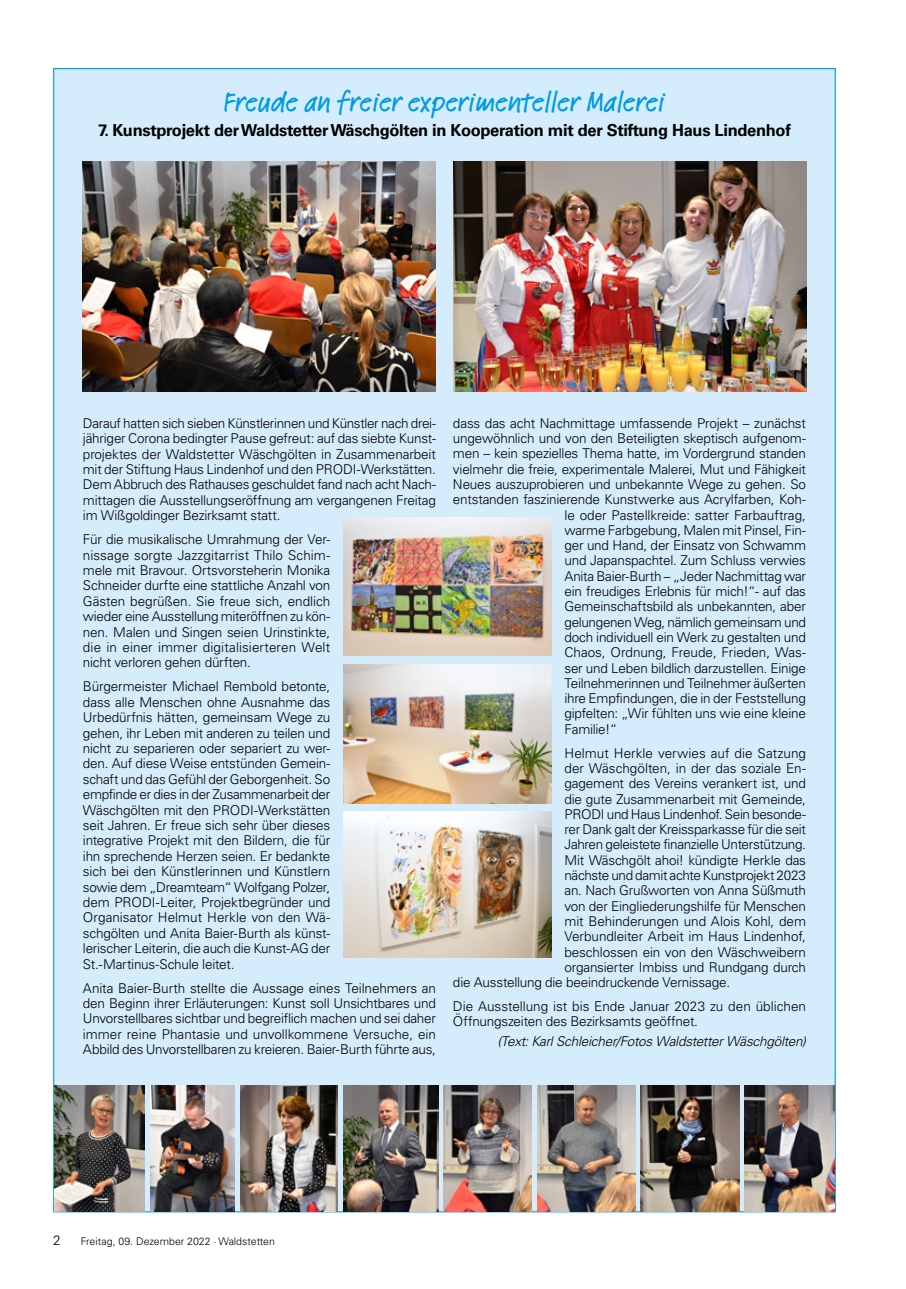
<style>
.page{position:relative;width:906px;height:1289px;background:#fff}
.page>*{position:absolute;margin:0;border:0;box-sizing:border-box;transform-origin:0 0}
.t1{font:500 30px "Linotype Feltpen";letter-spacing:-.015em;color:#009ce1}
.t2{font:700 16.5px "Univers LT";letter-spacing:-.02em;color:#000}
.t3{font:300 13.5px/15.5px "Univers LT";letter-spacing:-.015em;color:#000;text-align:justify}
.t4{font:italic 300 13.5px "Univers LT";letter-spacing:-.015em;color:#000}
.t5{font:300 10.5px "Univers LT";color:#000}
</style>
<div class="page">
<div style="left:53px;top:68px;width:783px;height:1144px;background:#d4ecfc;border:1px solid #009ce1"></div>
<img style="left:744px;top:1085px;width:90px;height:126px">
<img style="left:54px;top:1085px;width:91px;height:126px">
<img style="left:640px;top:1085px;width:99px;height:126px">
<img style="left:537px;top:1085px;width:98px;height:126px">
<img style="left:444px;top:1085px;width:88px;height:126px">
<img style="left:343px;top:1085px;width:95px;height:126px">
<img style="left:240px;top:1085px;width:97px;height:126px">
<img style="left:150px;top:1085px;width:84px;height:126px">
<img style="left:83px;top:162px;width:353px;height:229px">
<img style="left:343px;top:811px;width:209px;height:146px">
<img style="left:343px;top:517px;width:209px;height:138px">
<img style="left:343px;top:664px;width:209px;height:139px">
<img style="left:453px;top:162px;width:353px;height:229px">
<h1 class="t1" style="left:224px;top:81px;width:443px">Freude an freier experimenteller Malerei</h1>
<p class="t2" style="left:98px;top:121px;width:694px">7. Kunstprojekt der Waldstetter Wäschgölten in Kooperation mit der Stiftung Haus Lindenhof</p>
<p class="t3" style="left:83px;top:415px;width:354px">Darauf hatten sich sieben Künstlerinnen und Künstler nach drei&shy;jähriger Corona bedingter Pause gefreut: auf das siebte Kunst&shy;projektes der Waldstetter Wäschgölten in Zusammenarbeit mit der Stiftung Haus Lindenhof und den PRODI-Werkstätten.<br>Dem Abbruch des Rathauses geschuldet fand nach acht Nach&shy;mittagen die Ausstellungseröffnung am vergangenen Freitag im Wißgoldinger Bezirksamt statt.</p>
<p class="t3" style="left:83px;top:531px;width:249px">Für die musikalische Umrahmung der Ver&shy;nissage sorgte Jazzgitarrist Thilo Schim&shy;mele mit Bravour. Ortsvorsteherin Monika Schneider durfte eine stattliche Anzahl von Gästen begrüßen. Sie freue sich, endlich wieder eine Ausstellung miteröffnen zu kön&shy;nen. Malen und Singen seien Urinstinkte, die in einer immer digitalisierteren Welt nicht verloren gehen dürften.</p>
<p class="t3" style="left:83px;top:678px;width:249px">Bürgermeister Michael Rembold betonte, dass alle Menschen ohne Ausnahme das Urbedürfnis hätten, gemeinsam Wege zu gehen, ihr Leben mit anderen zu teilen und nicht zu separieren oder separiert zu wer&shy;den. Auf diese Weise entstünden Gemein&shy;schaft und das Gefühl der Geborgenheit. So empfinde er dies in der Zusammenarbeit der Wäschgölten mit den PRODI-Werkstätten seit Jahren. Er freue sich sehr über dieses integrative Projekt mit den Bildern, die für ihn sprechende Herzen seien. Er bedankte sich bei den Künstlerinnen und Künstlern sowie dem „Dreamteam“ Wolfgang Polzer, dem PRODI-Leiter, Projektbegründer und Organisator Helmut Herkle von den Wä&shy;schgölten und Anita Baier-Burth als künst&shy;lerischer Leiterin, die auch die Kunst-AG der St.-Martinus-Schule leitet.</p>
<p class="t3" style="left:83px;top:980px;width:354px">Anita Baier-Burth stellte die Aussage eines Teilnehmers an den Beginn ihrer Erläuterungen: Kunst soll Unsichtbares und Unvorstellbares sichtbar und begreiflich machen und sei daher immer reine Phantasie und unvollkommene Versuche, ein Abbild des Unvorstellbaren zu kreieren. Baier-Burth führte aus,</p>
<p class="t3" style="left:453px;top:415px;width:354px">dass das acht Nachmittage umfassende Projekt – zunächst</p>
<p class="t3" style="left:453px;top:430px;width:354px">ungewöhnlich und von den Beteiligten skeptisch aufgenom-</p>
<p class="t3" style="left:453px;top:446px;width:354px">men – kein spezielles Thema hatte, im Vordergrund standen</p>
<p class="t3" style="left:453px;top:461px;width:354px">vielmehr die freie, experimentale Malerei, Mut und Fähigkeit</p>
<p class="t3" style="left:453px;top:476px;width:354px">Neues auszuprobieren und unbekannte Wege zu gehen. So</p>
<p class="t3" style="left:453px;top:491px;width:354px">entstanden faszinierende Kunstwerke aus Acrylfarben, Koh-</p>
<p class="t3" style="left:564px;top:507px;width:243px">le oder Pastellkreide: satter Farbauftrag,</p>
<p class="t3" style="left:564px;top:522px;width:243px">warme Farbgebung, Malen mit Pinsel, Fin-</p>
<p class="t3" style="left:564px;top:537px;width:243px">ger und Hand, der Einsatz von Schwamm</p>
<p class="t3" style="left:564px;top:553px;width:243px">und Japanspachtel. Zum Schluss verwies</p>
<p class="t3" style="left:564px;top:568px;width:243px">Anita Baier-Burth – „Jeder Nachmittag war</p>
<p class="t3" style="left:564px;top:583px;width:243px">ein freudiges Erlebnis für mich!“- auf das</p>
<p class="t3" style="left:564px;top:599px;width:243px">Gemeinschaftsbild als unbekannten, aber</p>
<p class="t3" style="left:564px;top:614px;width:243px">gelungenen Weg, nämlich gemeinsam und</p>
<p class="t3" style="left:564px;top:629px;width:243px">doch individuell ein Werk zu gestalten und</p>
<p class="t3" style="left:564px;top:644px;width:243px">Chaos, Ordnung, Freude, Frieden, Was-</p>
<p class="t3" style="left:564px;top:660px;width:243px">ser und Leben bildlich darzustellen. Einige</p>
<p class="t3" style="left:564px;top:675px;width:243px">Teilnehmerinnen und Teilnehmer äußerten</p>
<p class="t3" style="left:564px;top:690px;width:243px">ihre Empfindungen, die in der Feststellung</p>
<p class="t3" style="left:564px;top:706px;width:243px">gipfelten: „Wir fühlten uns wie eine kleine</p>
<p class="t3" style="left:564px;top:721px;width:54px">Familie!“</p>
<p class="t3" style="left:564px;top:745px;width:243px">Helmut Herkle verwies auf die Satzung</p>
<p class="t3" style="left:564px;top:760px;width:243px">der Wäschgölten, in der das soziale En-</p>
<p class="t3" style="left:564px;top:775px;width:243px">gagement des Vereins verankert ist, und</p>
<p class="t3" style="left:564px;top:791px;width:243px">die gute Zusammenarbeit mit Gemeinde,</p>
<p class="t3" style="left:564px;top:806px;width:243px">PRODI und Haus Lindenhof. Sein besonde-</p>
<p class="t3" style="left:564px;top:821px;width:243px">rer Dank galt der Kreissparkasse für die seit</p>
<p class="t3" style="left:564px;top:836px;width:243px">Jahren geleistete finanzielle Unterstützung.</p>
<p class="t3" style="left:564px;top:852px;width:243px">Mit Wäschgölt ahoi! kündigte Herkle das</p>
<p class="t3" style="left:564px;top:867px;width:243px">nächste und damit achte Kunstprojekt 2023</p>
<p class="t3" style="left:564px;top:882px;width:243px">an. Nach Grußworten von Anna Süßmuth</p>
<p class="t3" style="left:564px;top:898px;width:243px">von der Eingliederungshilfe für Menschen</p>
<p class="t3" style="left:564px;top:913px;width:243px">mit Behinderungen und Alois Kohl, dem</p>
<p class="t3" style="left:564px;top:928px;width:243px">Verbundleiter Arbeit im Haus Lindenhof,</p>
<p class="t3" style="left:564px;top:944px;width:243px">beschlossen ein von den Wäschweibern</p>
<p class="t3" style="left:564px;top:959px;width:243px">organsierter Imbiss und Rundgang durch</p>
<p class="t3" style="left:453px;top:974px;width:279px">die Ausstellung die beeindruckende Vernissage.</p>
<p class="t3" style="left:453px;top:998px;width:354px">Die Ausstellung ist bis Ende Januar 2023 zu den üblichen<br>Öffnungszeiten des Bezirksamts geöffnet.</p>
<p class="t4" style="left:497px;top:1032px;width:310px">(Text: Karl Schleicher/Fotos Waldstetter Wäschgölten)</p>
<p class="t3" style="left:53px;top:1232px;width:9px">2</p>
<p class="t5" style="left:81px;top:1234px;width:195px">Freitag, 09. Dezember 2022 · Waldstetten</p>
</div>
